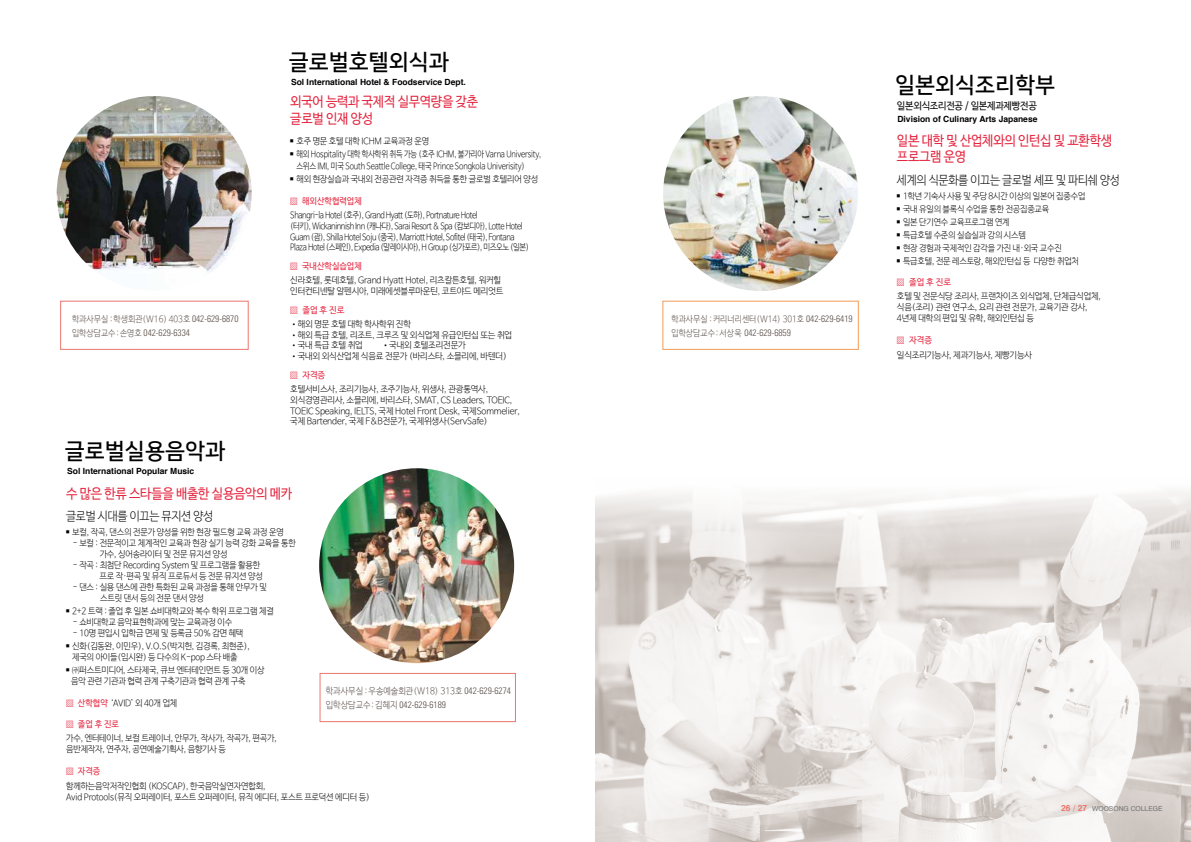
<style>
.page{position:relative;width:1191px;height:842px;background:#fff}
.page>*{position:absolute;margin:0;border:0;box-sizing:border-box;transform-origin:0 0}
.t1{font:22px "Nanum Square OTFB";color:#000}
.t2{font:13.6px/16.4px "Nanum Barun Gothic OTF";letter-spacing:-.02em;color:#e4243e;scale:.93 1}
.t3{font:12.1px "Nanum Barun Gothic OTF Light";letter-spacing:-.02em;color:#000;scale:.93 1}
.t4{font:10px "Nanum Barun Gothic OTF";letter-spacing:-.025em;color:#000;scale:.95 1}
.t5{font:300 condensed 9.3px "Univers";color:#574b44}
.t6{font:9.3px "Nanum Barun Gothic OTF Light";color:#574b44;scale:.9 1}
.t7{font:9px/11px "Nanum Barun Gothic OTF Light";letter-spacing:-.02em;color:#000;scale:.93 1}
.t8{font:9px/10.8px "Nanum Barun Gothic OTF Light";letter-spacing:-.02em;color:#000;scale:.95 1}
.t9{font:9px/10.8px "Nanum Barun Gothic OTF Light";letter-spacing:-.05em;color:#000;scale:.84 1}
.t10{font:9px/12px "Nanum Barun Gothic OTF Light";letter-spacing:-.02em;color:#000;scale:.83 1}
.t11{font:9px "Nanum Barun Gothic OTF Light";color:#574b44;scale:.9 1}
.t12{font:9px "Nanum Barun Gothic OTF";color:#e4243e;scale:.95 1}
.t13{font:9px "Nanum Barun Gothic OTF";color:#e4233d;scale:.93 1}
.t14{font:9px "Nanum Barun Gothic OTF";color:#e4243e;scale:.93 1}
.t15{font:8.9px "Nanum Barun Gothic OTF Light";letter-spacing:-.02em;color:#000;scale:.93 1}
.t16{font:700 8.5px "Helvetica";color:#000}
.t17{font:6.8px "Helvetica";color:#707172}
.s1{font-family:"Univers";font-weight:300;font-stretch:condensed;font-size:9.3px}
.s2{font-family:"Nanum Barun Gothic OTF Light";font-weight:400;font-stretch:normal;font-size:9px}
.s3{font-family:"Nanum Barun Gothic OTF Light"}
.s4{font-size:9px}
.s5{font-family:"Univers";font-weight:300;font-stretch:condensed}
.s6{font-family:"Nanum Barun Gothic OTF Light";font-weight:400;font-stretch:normal}
.s7{color:#e4233d}
.s8{font-family:"Nanum Barun Gothic OTF";color:#e4233d}
.s9{font-weight:700;font-size:8.4px;color:#ec766d}
.s10{font-weight:300;font-size:8.4px;color:#ec766d}
</style>
<div class="page">
<img style="left:595px;top:492px;width:596px;height:350px">
<img style="left:319px;top:468px;width:195px;height:195px;border-radius:97px">
<div style="left:320px;top:673px;width:195px;height:49px;border:1px solid #ec766d"></div>
<img style="left:57px;top:96px;width:195px;height:195px;border-radius:97px">
<div style="left:60px;top:301px;width:188px;height:48px;border:1px solid #ec766d"></div>
<img style="left:663px;top:96px;width:195px;height:195px;border-radius:97px">
<div style="left:663px;top:301px;width:195px;height:48px;border:1px solid #f39b55"></div>
<p class="t11" style="left:72px;top:314px;width:186px">학과사무실 : 학생회관(W16) 403호 <span class="s1">042-629-6870</span></p>
<p class="t5" style="left:72px;top:327px;width:119px"><span class="s2">입학상담교수: 손영호</span> 042-629-6334</p>
<h1 class="t1" style="left:65px;top:439px;width:162px">글로벌실용음악과</h1>
<p class="t16" style="left:67px;top:464px;width:129px">Sol International Popular Music</p>
<h1 class="t1" style="left:289px;top:50px;width:162px">글로벌호텔외식과</h1>
<p class="t16" style="left:291px;top:75px;width:176px">Sol International Hotel &amp; Foodservice Dept.</p>
<h2 class="t2" style="left:290px;top:94px;width:203px">외국어 능력과 국제적 실무역량을 갖춘 글로벌 인재 양성</h2>
<p class="t7" style="left:290px;top:135px;width:151px"><sup>■</sup> 호주 명문 호텔 대학 ICHM 교육과정 운영</p>
<p class="t10" style="left:296px;top:148px;width:297px;text-indent:-6px"><sup>■</sup> 해외 Hospitality 대학 학사학위 취득 가능 (호주 ICHM, 불가리아 Varna University, 스위스 IMI, 미국 South Seattle College, 태국 Prince Songkola Univerisity)</p>
<p class="t7" style="left:290px;top:173px;width:268px"><sup>■</sup> 해외 현장실습과 국내외 전공관련 자격증 취득을 통한 글로벌 호텔리어 양성</p>
<p class="t13" style="left:290px;top:196px;width:78px"><span class="s3">▩</span> 해외산학협력업체</p>
<p class="t9" style="left:290px;top:210px;width:286px">Shangri-la Hotel (호주), Grand Hyatt (도하), Portnature Hotel<br>(터키), Wickaninnish Inn (캐나다), Sarai Resort &amp; Spa (캄보디아), Lotte Hotel Guam (괌), Shilla Hotel Soju (중국), Marriott Hotel, Sofitel (태국), Fontana Plaza Hotel (스페인), Expedia (말레이시아), H Group (싱가포르), 미즈오노 (일본)</p>
<p class="t13" style="left:290px;top:262px;width:78px"><span class="s3">▩</span> 국내산학실습업체</p>
<p class="t8" style="left:290px;top:275px;width:226px">신라호텔, 롯데호텔, Grand Hyatt Hotel, 리츠칼튼호텔, 워커힐 인터컨티넨탈 알펜시아, 미래에셋블루마운틴, 코트야드 메리엇트</p>
<p class="t12" style="left:290px;top:305px;width:58px"><span class="s3">▩</span> 졸업 후 진로</p>
<p class="t8" style="left:290px;top:319px;width:129px">•해외 명문 호텔 대학 학사학위 진학</p>
<p class="t8" style="left:290px;top:330px;width:235px">•해외 특급 호텔, 리조트, 크루즈 및 외식업체 유급인턴십 또는 취업</p>
<p class="t8" style="left:290px;top:340px;width:78px">•국내 특급 호텔 취업</p>
<p class="t8" style="left:382px;top:340px;width:90px">•국내외 호텔조리전문가</p>
<p class="t8" style="left:290px;top:351px;width:229px">•국내외 외식산업체 식음료 전문가 (바리스타, 소믈리에, 바텐더)</p>
<p class="t12" style="left:290px;top:370px;width:38px"><span class="s3">▩</span> 자격증</p>
<p class="t8" style="left:290px;top:384px;width:243px">호텔서비스사, 조리기능사, 조주기능사, 위생사, 관광통역사, 외식경영관리사, 소믈리에, 바리스타, SMAT, CS Leaders, TOEIC, TOEIC Speaking, IELTS, 국제 Hotel Front Desk, 국제Sommelier, 국제 Bartender, 국제 F&amp;B전문가, 국제위생사(ServSafe)</p>
<h2 class="t2" style="left:66px;top:486px;width:245px">수 많은 한류 스타들을 배출한 실용음악의 메카</h2>
<h3 class="t3" style="left:66px;top:510px;width:160px">글로벌 시대를 이끄는 뮤지션 양성</h3>
<p class="t7" style="left:66px;top:527px;width:236px"><sup>■</sup> 보컬, 작곡, 댄스의 전문가 양성을 위한 현장 필드형 교육 과정 운영</p>
<p class="t7" style="left:100px;top:538px;width:213px;text-indent:-27px">- 보컬 : 전문적이고 체계적인 교육과 현장 실기 능력 강화 교육을 통한 가수, 싱어송라이터 및 전문 뮤지션 양성</p>
<p class="t7" style="left:99px;top:560px;width:177px;text-indent:-26px">- 작곡 : 최첨단 Recording System 및 프로그램을 활용한 프로 작·편곡 및 뮤직 프로듀서 등 전문 뮤지션 양성</p>
<p class="t7" style="left:100px;top:582px;width:181px;text-indent:-27px">- 댄스 : 실용 댄스에 관한 특화된 교육 과정을 통해 안무가 및 스트릿 댄서 등의 전문 댄서 양성</p>
<p class="t7" style="left:66px;top:606px;width:225px"><sup>■</sup> 2+2 트랙 : 졸업 후 일본 쇼비대학교와 복수 학위 프로그램 체결</p>
<p class="t7" style="left:73px;top:617px;width:173px">- 쇼비대학교 음악표현학과에 맞는 교육과정 이수</p>
<p class="t7" style="left:73px;top:628px;width:185px">- 10명 편입시 입학금 면제 및 등록금 50% 감면 혜택</p>
<p class="t7" style="left:72px;top:641px;width:193px;text-indent:-6px"><sup>■</sup> 신화(김동완, 이민우), V.O.S(박지헌, 김경록, 최현준), 제국의 아이들(임시완) 등 다수의 K-pop 스타 배출</p>
<p class="t7" style="left:71px;top:665px;width:209px;text-indent:-5px"><sup>■</sup> ㈜퍼스트미디어, 스타제국, 큐브 엔터테인먼트 등 30개 이상 음악 관련 기관과 협력 관계 구축기관과 협력 관계 구축</p>
<p class="t6" style="left:326px;top:686px;width:207px">학과사무실 <span class="s4">:</span> 우송예술회관(W18) 313호 <span class="s5">042-629-6274</span></p>
<p class="t5" style="left:326px;top:699px;width:122px"><span class="s6">입학상담교수</span><span class="s2">:</span> <span class="s6">김혜지</span> 042-629-6189</p>
<p class="t7" style="left:66px;top:698px;width:121px"><span class="s7">▩</span> <span class="s8">산학협약</span> ‘AVID’ 외 40개 업체</p>
<p class="t14" style="left:66px;top:720px;width:58px"><span class="s3">▩</span> 졸업 후 진로</p>
<p class="t7" style="left:66px;top:733px;width:228px">가수, 엔터테이너, 보컬 트레이너, 안무가, 작사가, 작곡가, 편곡가, 음반제작자, 연주자, 공연예술기획사, 음향기사 등</p>
<p class="t14" style="left:66px;top:766px;width:38px"><span class="s3">▩</span> 자격증</p>
<p class="t7" style="left:66px;top:781px;width:328px">함께하는음악저작인협회 (KOSCAP), 한국음악실연자연합회,<br>Avid Protools(뮤직 오퍼레이터, 포스트 오퍼레이터, 뮤직 에디터, 포스트 프로덕션 에디터 등)</p>
<p class="t11" style="left:671px;top:314px;width:203px">학과사무실 : 커리너리센터(W14) 301호 <span class="s1">042-629-6419</span></p>
<p class="t5" style="left:671px;top:327px;width:121px"><span class="s2">입학상담교수: 서 상 욱</span> 042-629-6859</p>
<h1 class="t1" style="left:895px;top:73px;width:162px">일본외식조리학부</h1>
<p class="t4" style="left:897px;top:100px;width:149px">일본외식조리전공 / 일본제과제빵전공</p>
<p class="t16" style="left:897px;top:112px;width:141px">Division of Culinary Arts Japanese</p>
<h2 class="t2" style="left:897px;top:133px;width:233px">일본 대학 및 산업체와의 인턴십 및 교환학생 프로그램 운영</h2>
<h3 class="t3" style="left:897px;top:173px;width:241px">세계의 식문화를 이끄는 글로벌 셰프 및 파티쉐 양성</h3>
<p class="t15" style="left:897px;top:191px;width:204px"><sup>■</sup> 1학년 기숙사 사용 및 주당 8시간 이상의 일본어 집중수업</p>
<p class="t15" style="left:897px;top:204px;width:165px"><sup>■</sup> 국내 유일의 블록식 수업을 통한 전공집중교육</p>
<p class="t15" style="left:897px;top:217px;width:123px"><sup>■</sup> 일본 단기연수 교육프로그램 연계</p>
<p class="t15" style="left:897px;top:230px;width:140px"><sup>■</sup> 특급호텔 수준의 실습실과 강의 시스템</p>
<p class="t15" style="left:897px;top:243px;width:179px"><sup>■</sup> 현장 경험과 국제적인 감각을 가진 내·외국 교수진</p>
<p class="t15" style="left:897px;top:256px;width:197px"><sup>■</sup> 특급호텔, 전문 레스토랑, 해외인턴십 등 다양한 취업처</p>
<p class="t12" style="left:897px;top:277px;width:58px"><span class="s3">▩</span> 졸업 후 진로</p>
<p class="t8" style="left:897px;top:291px;width:216px">호텔 및 전문식당 조리사, 프랜차이즈 외식업체, 단체급식업체, 식음(조리) 관련 연구소, 요리 관련 전문가, 교육기관 강사,<br>4년제 대학의 편입 및 유학, 해외인턴십 등</p>
<p class="t12" style="left:897px;top:335px;width:38px"><span class="s3">▩</span> 자격증</p>
<p class="t8" style="left:897px;top:350px;width:144px">일식조리기능사, 제과기능사, 제빵기능사</p>
<p class="t17" style="left:1061px;top:803px;width:103px"><span class="s9">26</span> <span class="s10">/</span> <span class="s9">27</span> WOOSONG COLLEGE</p>
</div>
